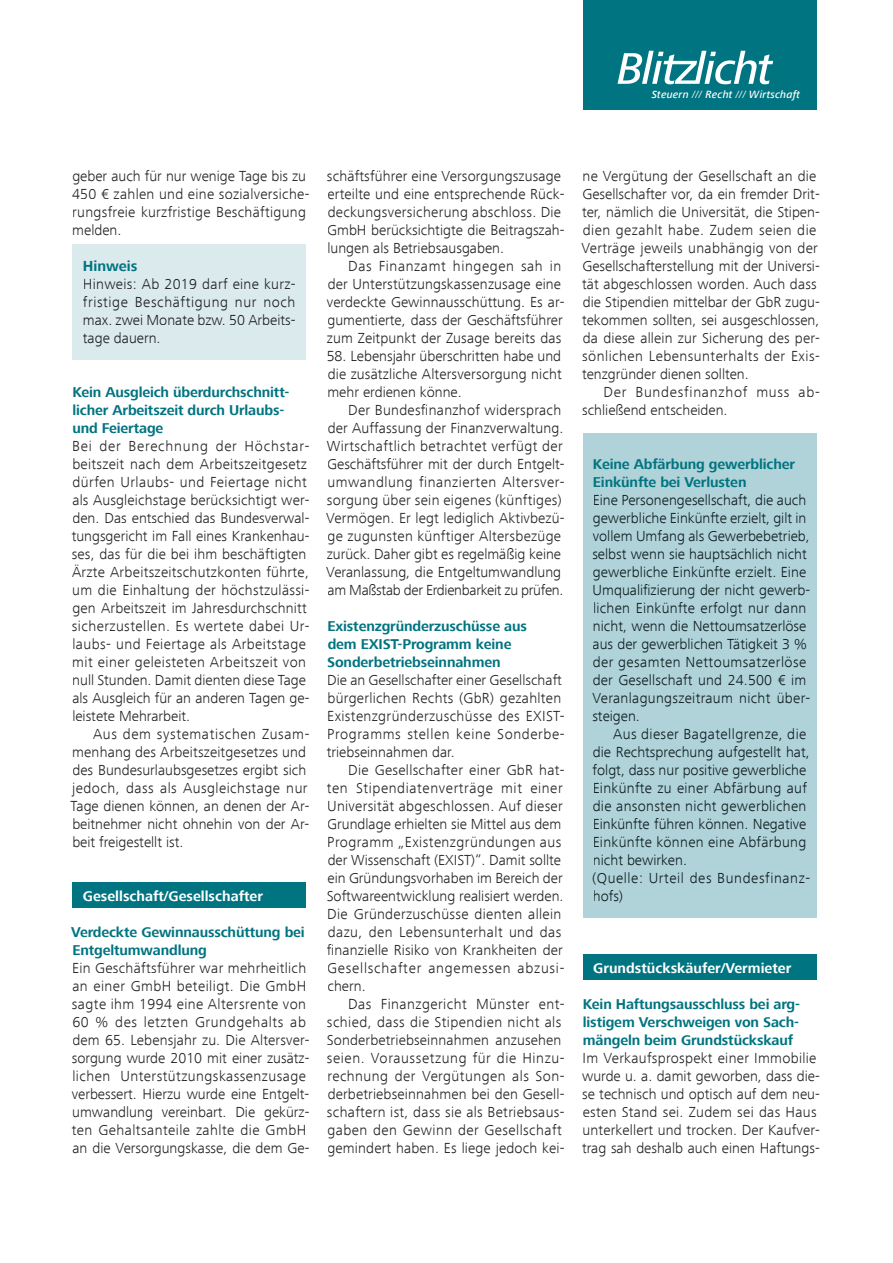
<style>
.page{position:relative;width:893px;height:1263px;background:#fff}
.page>*{position:absolute;margin:0;border:0;box-sizing:border-box;transform-origin:0 0}
.t1{font:300 15px/18px "Frutiger Next Com";letter-spacing:.01em;color:#231f20}
.t2{font:300 15px/18px "Frutiger Next Com";color:#0c191d}
.t3{font:300 15px/18px "Frutiger Next Com";letter-spacing:.02em;color:#0c191d}
.t4{font:300 15px/18px "Frutiger Next Com";color:#1a1c1f;text-align:justify}
.t5{font:300 15px/18px "Frutiger Next Com";letter-spacing:.05em;color:#231f20}
.t6{font:700 15px "Frutiger Next Com";color:#007480}
.t7{font:700 14.7px/18px "Frutiger Next Com";letter-spacing:-.01em;color:#007480}
.t8{font:700 14.7px "Frutiger Next Com";color:#fff}
.t9{font:italic 500 10.8px "Frutiger Next Com";letter-spacing:.02em;color:#fff}
.s1{font-weight:400}
</style>
<div class="page">
<div style="left:72px;top:883px;width:234px;height:25px;background:#007480"></div>
<div style="left:72px;top:244px;width:234px;height:116px;background:#dbeaed"></div>
<div style="left:583px;top:955px;width:233px;height:25px;background:#007480"></div>
<div style="left:583px;top:434px;width:233px;height:484px;background:#b0d3d9"></div>
<div style="left:583px;top:0;width:233px;height:110px;background:#007480"></div>
<svg style="left:617px;top:51px;width:156px;height:33px"></svg>
<p class="t9" style="left:652px;top:88px;width:150px">Steuern <span class="s1">///</span> Recht <span class="s1">///</span> Wirtschaft</p>
<p class="t1" style="left:72px;top:167px;width:239px">geber auch für nur wenige Tage bis zu<br>450 € zahlen und eine sozialversiche&shy;rungsfreie kurzfristige Beschäftigung melden.</p>
<p class="t6" style="left:83px;top:257px;width:56px">Hinweis</p>
<p class="t4" style="left:83px;top:275px;width:214px">Hinweis: Ab 2019 darf eine kurz&shy;fristige Beschäftigung nur noch max. zwei Monate bzw. 50 Arbeits&shy;tage dauern.</p>
<p class="t7" style="left:72px;top:383px;width:219px">Kein Ausgleich überdurchschnitt&shy;licher Arbeitszeit durch Urlaubs&shy;und Feiertage</p>
<p class="t1" style="left:72px;top:437px;width:239px">Bei der Berechnung der Höchstar&shy;beitszeit nach dem Arbeitszeitgesetz dürfen Urlaubs- und Feiertage nicht als Ausgleichstage berücksichtigt wer&shy;den. Das entschied das Bundesverwal&shy;tungsgericht im Fall eines Krankenhau&shy;ses, das für die bei ihm beschäftigten Ärzte Arbeitszeitschutzkonten führte, um die Einhaltung der höchstzulässi&shy;gen Arbeitszeit im Jahresdurchschnitt sicherzustellen. Es wertete dabei Ur&shy;laubs- und Feiertage als Arbeitstage mit einer geleisteten Arbeitszeit von null Stunden. Damit dienten diese Tage als Ausgleich für an anderen Tagen ge&shy;leistete Mehrarbeit.</p>
<p class="t1" style="left:71px;top:725px;width:240px;text-indent:23px">Aus dem systematischen Zusam&shy;menhang des Arbeitszeitgesetzes und des Bundesurlaubsgesetzes ergibt sich jedoch, dass als Ausgleichstage nur Tage dienen können, an denen der Ar&shy;beitnehmer nicht ohnehin von der Ar&shy;beit freigestellt ist.</p>
<p class="t8" style="left:83px;top:887px;width:182px">Gesellschaft/Gesellschafter</p>
<p class="t7" style="left:71px;top:923px;width:235px">Verdeckte Gewinnausschüttung bei<br>Entgeltumwandlung</p>
<p class="t1" style="left:72px;top:959px;width:239px">Ein Geschäftsführer war mehrheitlich an einer GmbH beteiligt. Die GmbH sagte ihm 1994 eine Altersrente von 60 % des letzten Grundgehalts ab dem 65. Lebensjahr zu. Die Altersver&shy;sorgung wurde 2010 mit einer zusätz&shy;lichen Unterstützungskassenzusage verbessert. Hierzu wurde eine Entgelt&shy;umwandlung vereinbart. Die gekürz&shy;ten Gehaltsanteile zahlte die GmbH an die Versorgungskasse, die dem Ge-</p>
<p class="t1" style="left:327px;top:167px;width:239px">schäftsführer eine Versorgungszusage erteilte und eine entsprechende Rück&shy;deckungsversicherung abschloss. Die GmbH berücksichtigte die Beitragszah&shy;lungen als Betriebsausgaben.</p>
<p class="t1" style="left:327px;top:257px;width:239px;text-indent:21px">Das Finanzamt hingegen sah in der Unterstützungskassenzusage eine verdeckte Gewinnausschüttung. Es ar&shy;gumentierte, dass der Geschäftsführer zum Zeitpunkt der Zusage bereits das</p>
<p class="t1" style="left:327px;top:347px;width:237px;text-align:justify">58. Lebensjahr überschritten habe und die zusätzliche Altersversorgung nicht mehr erdienen könne.</p>
<p class="t1" style="left:326px;top:401px;width:240px;text-indent:22px">Der Bundesfinanzhof widersprach der Auffassung der Finanzverwaltung.<br>Wirtschaftlich betrachtet verfügt der Geschäftsführer mit der durch Entgelt&shy;umwandlung finanzierten Altersver&shy;sorgung über sein eigenes (künftiges)<br>Vermögen. Er legt lediglich Aktivbezü&shy;ge zugunsten künftiger Altersbezüge zurück. Daher gibt es regelmäßig keine Veranlassung, die Entgeltumwandlung am Maßstab der Erdienbarkeit zu prüfen.</p>
<p class="t7" style="left:327px;top:617px;width:201px">Existenzgründerzuschüsse aus dem EXIST-Programm keine<br>Sonderbetriebseinnahmen</p>
<p class="t1" style="left:327px;top:671px;width:239px">Die an Gesellschafter einer Gesellschaft bürgerlichen Rechts (GbR) gezahlten Existenzgründerzuschüsse des EXIST-Programms stellen keine Sonderbe&shy;triebseinnahmen dar.</p>
<p class="t1" style="left:327px;top:761px;width:239px;text-indent:22px">Die Gesellschafter einer GbR hat&shy;ten Stipendiatenverträge mit einer Universität abgeschlossen. Auf dieser Grundlage erhielten sie Mittel aus dem Programm „Existenzgründungen aus der Wissenschaft (EXIST)“. Damit sollte ein Gründungsvorhaben im Bereich der Softwareentwicklung realisiert werden.<br>Die Gründerzuschüsse dienten allein dazu, den Lebensunterhalt und das finanzielle Risiko von Krankheiten der Gesellschafter angemessen abzusi&shy;chern.</p>
<p class="t1" style="left:327px;top:995px;width:239px;text-indent:22px">Das Finanzgericht Münster ent&shy;schied, dass die Stipendien nicht als Sonderbetriebseinnahmen anzusehen seien. Voraussetzung für die Hinzu&shy;rechnung der Vergütungen als Son&shy;derbetriebseinnahmen bei den Gesell&shy;schaftern ist, dass sie als Betriebsaus&shy;gaben den Gewinn der Gesellschaft gemindert haben. Es liege jedoch kei-</p>
<p class="t1" style="left:581px;top:167px;width:240px">ne Vergütung der Gesellschaft an die Gesellschafter vor, da ein fremder Drit&shy;ter, nämlich die Universität, die Stipen&shy;dien gezahlt habe. Zudem seien die Verträge jeweils unabhängig von der Gesellschafterstellung mit der Universi&shy;tät abgeschlossen worden. Auch dass die Stipendien mittelbar der GbR zugu&shy;tekommen sollten, sei ausgeschlossen, da diese allein zur Sicherung des per&shy;sönlichen Lebensunterhalts der Exis&shy;tenzgründer dienen sollten.</p>
<p class="t5" style="left:582px;top:383px;width:239px;text-indent:21px">Der Bundesfinanzhof muss ab&shy;schließend entscheiden.</p>
<p class="t7" style="left:593px;top:455px;width:204px">Keine Abfärbung gewerblicher<br>Einkünfte bei Verlusten</p>
<p class="t2" style="left:592px;top:491px;width:219px">Eine Personengesellschaft, die auch gewerbliche Einkünfte erzielt, gilt in vollem Umfang als Gewerbebetrieb, selbst wenn sie hauptsächlich nicht gewerbliche Einkünfte erzielt. Eine Umqualifizierung der nicht gewerb&shy;lichen Einkünfte erfolgt nur dann nicht, wenn die Nettoumsatzerlöse aus der gewerblichen Tätigkeit 3 % der gesamten Nettoumsatzerlöse der Gesellschaft und 24.500 € im Veranlagungszeitraum nicht über&shy;steigen.</p>
<p class="t3" style="left:592px;top:725px;width:220px;text-indent:21px">Aus dieser Bagatellgrenze, die die Rechtsprechung aufgestellt hat, folgt, dass nur positive gewerbliche<br>Einkünfte zu einer Abfärbung auf die ansonsten nicht gewerblichen<br>Einkünfte führen können. Negative<br>Einkünfte können eine Abfärbung nicht bewirken.<br>(Quelle: Urteil des Bundesfinanz&shy;hofs)</p>
<p class="t8" style="left:593px;top:959px;width:200px">Grundstückskäufer/Vermieter</p>
<p class="t7" style="left:583px;top:995px;width:219px;text-align:justify">Kein Haftungsausschluss bei arg&shy;listigem Verschweigen von Sach&shy;mängeln beim Grundstückskauf</p>
<p class="t1" style="left:582px;top:1049px;width:239px">Im Verkaufsprospekt einer Immobilie wurde u. a. damit geworben, dass die&shy;se technisch und optisch auf dem neu&shy;esten Stand sei. Zudem sei das Haus unterkellert und trocken. Der Kaufver&shy;trag sah deshalb auch einen Haftungs-</p>
</div>
